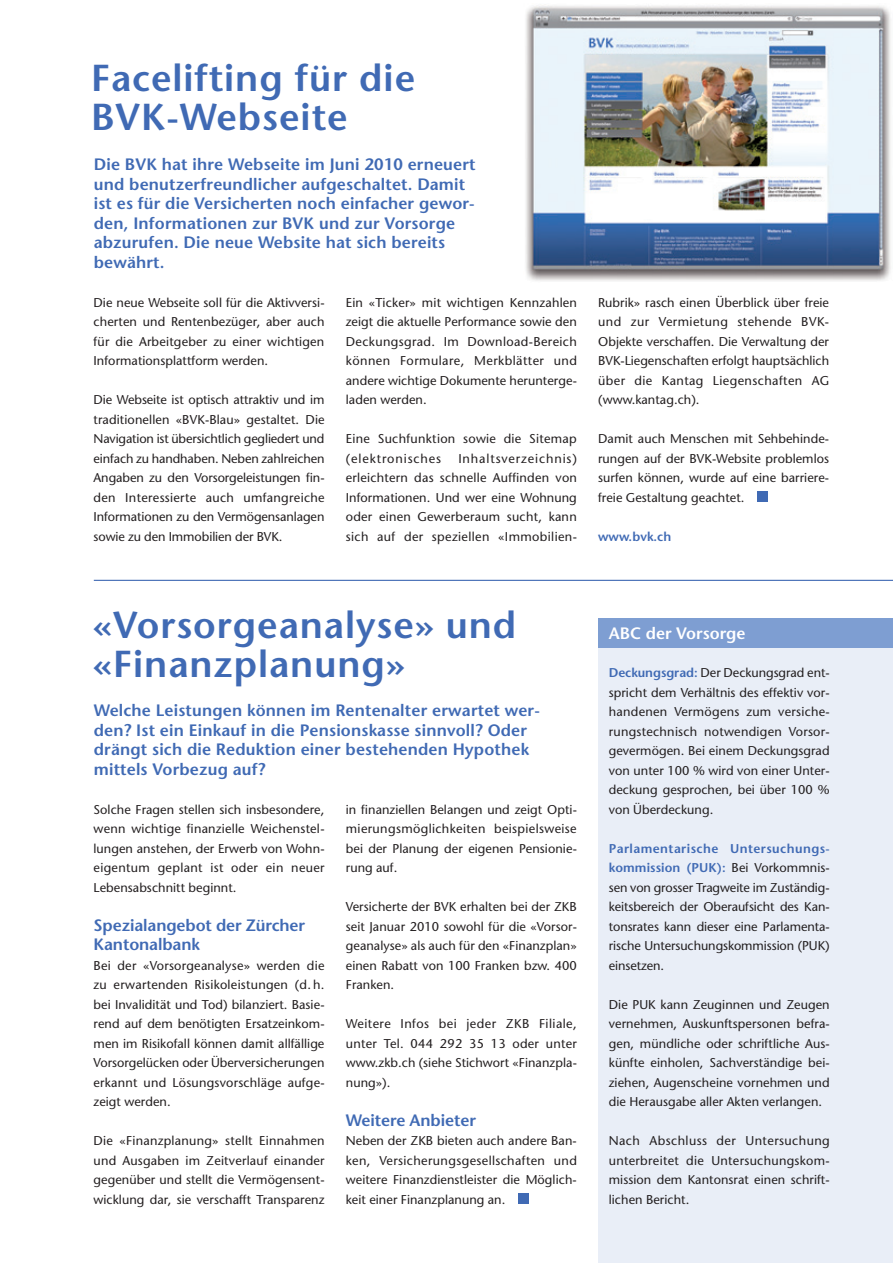
<style>
.page{position:relative;width:893px;height:1263px;background:#fff}
.page>*{position:absolute;margin:0;border:0;box-sizing:border-box;transform-origin:0 0}
.t1{font:600 37.5px/39px "Stone Sans Std";letter-spacing:.025em;color:#406ab4}
.t2{font:600 16.5px/19.5px "Stone Sans Std";letter-spacing:.01em;color:#406ab4}
.t3{font:600 16.5px "Stone Sans Std";color:#fff}
.t4{font:500 12.75px/19.5px "Stone Sans Std";letter-spacing:.005em;color:#231f20;text-align:justify}
.t5{font:500 12.75px/19.5px "Stone Sans Std";letter-spacing:.025em;color:#231f20}
.t6{font:600 12.75px "Stone Sans Std";letter-spacing:.005em;color:#406ab4}
.s1{font-weight:600;color:#406ab4}
</style>
<div class="page">
<div style="left:598px;top:638px;width:295px;height:625px;background:#e9eef7"></div>
<div style="left:598px;top:619px;width:295px;height:29px;background:#7e9ed2"></div>
<hr style="left:94px;top:580px;width:799px;height:1px;background:#406ab4">
<div style="left:518px;top:1194px;width:10px;height:10px;background:#406ab4"></div>
<div style="left:757px;top:492px;width:10px;height:10px;background:#406ab4"></div>
<img style="left:525px;top:5px;width:366px;height:276px">
<h1 class="t1" style="left:91px;top:59px;width:326px">Facelifting für die<br>BVK-Webseite</h1>
<p class="t2" style="left:94px;top:155px;width:383px">Die BVK hat ihre Webseite im Juni 2010 erneuert und benutzerfreundlicher aufgeschaltet. Damit ist es für die Versicherten noch einfacher gewor&shy;den, Informationen zur BVK und zur Vorsorge abzurufen. Die neue Website hat sich bereits bewährt.</p>
<p class="t4" style="left:94px;top:293px;width:233px">Die neue Webseite soll für die Aktivversi&shy;cherten und Rentenbezüger, aber auch für die Arbeitgeber zu einer wichtigen Informationsplattform werden.</p>
<p class="t4" style="left:94px;top:390px;width:233px">Die Webseite ist optisch attraktiv und im traditionellen «BVK-Blau» gestaltet. Die Navigation ist übersichtlich gegliedert und einfach zu handhaben. Neben zahlreichen Angaben zu den Vorsorgeleistungen fin&shy;den Interessierte auch umfangreiche Informationen zu den Vermögensanlagen sowie zu den Immobilien der BVK.</p>
<p class="t4" style="left:346px;top:292px;width:233px">Ein «Ticker» mit wichtigen Kennzahlen zeigt die aktuelle Performance sowie den Deckungsgrad. Im Download-Bereich können Formulare, Merkblätter und andere wichtige Dokumente herunterge&shy;laden werden.</p>
<p class="t5" style="left:346px;top:429px;width:232px">Eine Suchfunktion sowie die Sitemap (elektronisches</p>
<p class="t4" style="left:346px;top:448px;width:233px;text-indent:112px">Inhaltsverzeichnis) erleichtern das schnelle Auffinden von Informationen. Und wer eine Wohnung oder einen Gewerberaum sucht, kann sich auf der speziellen «Immobilien-</p>
<p class="t4" style="left:598px;top:293px;width:233px">Rubrik» rasch einen Überblick über freie und zur Vermietung stehende BVK-Objekte verschaffen. Die Verwaltung der BVK-Liegenschaften erfolgt hauptsächlich über die Kantag Liegenschaften AG (www.kantag.ch).</p>
<p class="t4" style="left:598px;top:429px;width:233px">Damit auch Menschen mit Sehbehinde&shy;rungen auf der BVK-Website problemlos surfen können, wurde auf eine barriere&shy;freie Gestaltung geachtet.</p>
<p class="t6" style="left:598px;top:529px;width:75px">www.bvk.ch</p>
<h1 class="t1" style="left:94px;top:605px;width:424px">«Vorsorgeanalyse» und «Finanzplanung»</h1>
<p class="t2" style="left:94px;top:701px;width:448px">Welche Leistungen können im Rentenalter erwartet wer&shy;den? Ist ein Einkauf in die Pensionskasse sinnvoll? Oder drängt sich die Reduktion einer bestehenden Hypothek mittels Vorbezug auf?</p>
<p class="t4" style="left:94px;top:800px;width:233px">Solche Fragen stellen sich insbesondere, wenn wichtige finanzielle Weichenstel&shy;lungen anstehen, der Erwerb von Wohn&shy;eigentum geplant ist oder ein neuer Lebensabschnitt beginnt.</p>
<p class="t2" style="left:94px;top:915px;width:213px">Spezialangebot der Zürcher<br>Kantonalbank</p>
<p class="t4" style="left:94px;top:956px;width:233px">Bei der «Vorsorgeanalyse» werden die zu erwartenden Risikoleistungen (d. h. bei Invalidität und Tod) bilanziert. Basie&shy;rend auf dem benötigten Ersatzeinkom&shy;men im Risikofall können damit allfällige Vorsorgelücken oder Überversicherungen erkannt und Lösungsvorschläge aufge&shy;zeigt werden.</p>
<p class="t4" style="left:94px;top:1131px;width:233px">Die «Finanzplanung» stellt Einnahmen und Ausgaben im Zeitverlauf einander gegenüber und stellt die Vermögensent&shy;wicklung dar, sie verschafft Transparenz</p>
<p class="t4" style="left:346px;top:799px;width:233px">in finanziellen Belangen und zeigt Opti&shy;mierungsmöglichkeiten beispielsweise bei der Planung der eigenen Pensionie&shy;rung auf.</p>
<p class="t4" style="left:346px;top:897px;width:233px">Versicherte der BVK erhalten bei der ZKB seit Januar 2010 sowohl für die «Vorsor&shy;geanalyse» als auch für den «Finanzplan» einen Rabatt von 100 Franken bzw. 400<br>Franken.</p>
<p class="t4" style="left:346px;top:1014px;width:233px">Weitere Infos bei jeder ZKB Filiale, unter Tel. 044 292 35 13 oder unter www.zkb.ch (siehe Stichwort «Finanzpla&shy;nung»).</p>
<p class="t2" style="left:346px;top:1110px;width:132px">Weitere Anbieter</p>
<p class="t4" style="left:346px;top:1131px;width:233px">Neben der ZKB bieten auch andere Ban&shy;ken, Versicherungsgesellschaften und weitere Finanzdienstleister die Möglich&shy;keit einer Finanzplanung an.</p>
<p class="t3" style="left:609px;top:623px;width:138px">ABC der Vorsorge</p>
<p class="t4" style="left:609px;top:663px;width:222px"><span class="s1">Deckungsgrad:</span> Der Deckungsgrad ent&shy;spricht dem Verhältnis des effektiv vor&shy;handenen Vermögens zum versiche&shy;rungstechnisch notwendigen Vorsor&shy;gevermögen. Bei einem Deckungsgrad von unter 100 % wird von einer Unter&shy;deckung gesprochen, bei über 100 % von Überdeckung.</p>
<p class="t4" style="left:609px;top:838px;width:222px"><span class="s1">Parlamentarische Untersuchungs&shy;kommission (PUK):</span> Bei Vorkommnis&shy;sen von grosser Tragweite im Zuständig&shy;keitsbereich der Oberaufsicht des Kan&shy;tonsrates kann dieser eine Parlamenta&shy;rische Untersuchungskommission (PUK) einsetzen.</p>
<p class="t4" style="left:609px;top:994px;width:222px">Die PUK kann Zeuginnen und Zeugen vernehmen, Auskunftspersonen befra&shy;gen, mündliche oder schriftliche Aus&shy;künfte einholen, Sachverständige bei&shy;ziehen, Augenscheine vornehmen und die Herausgabe aller Akten verlangen.</p>
<p class="t4" style="left:609px;top:1131px;width:223px">Nach Abschluss der Untersuchung unterbreitet die Untersuchungskom&shy;mission dem Kantonsrat einen schrift&shy;lichen Bericht.</p>
</div>
